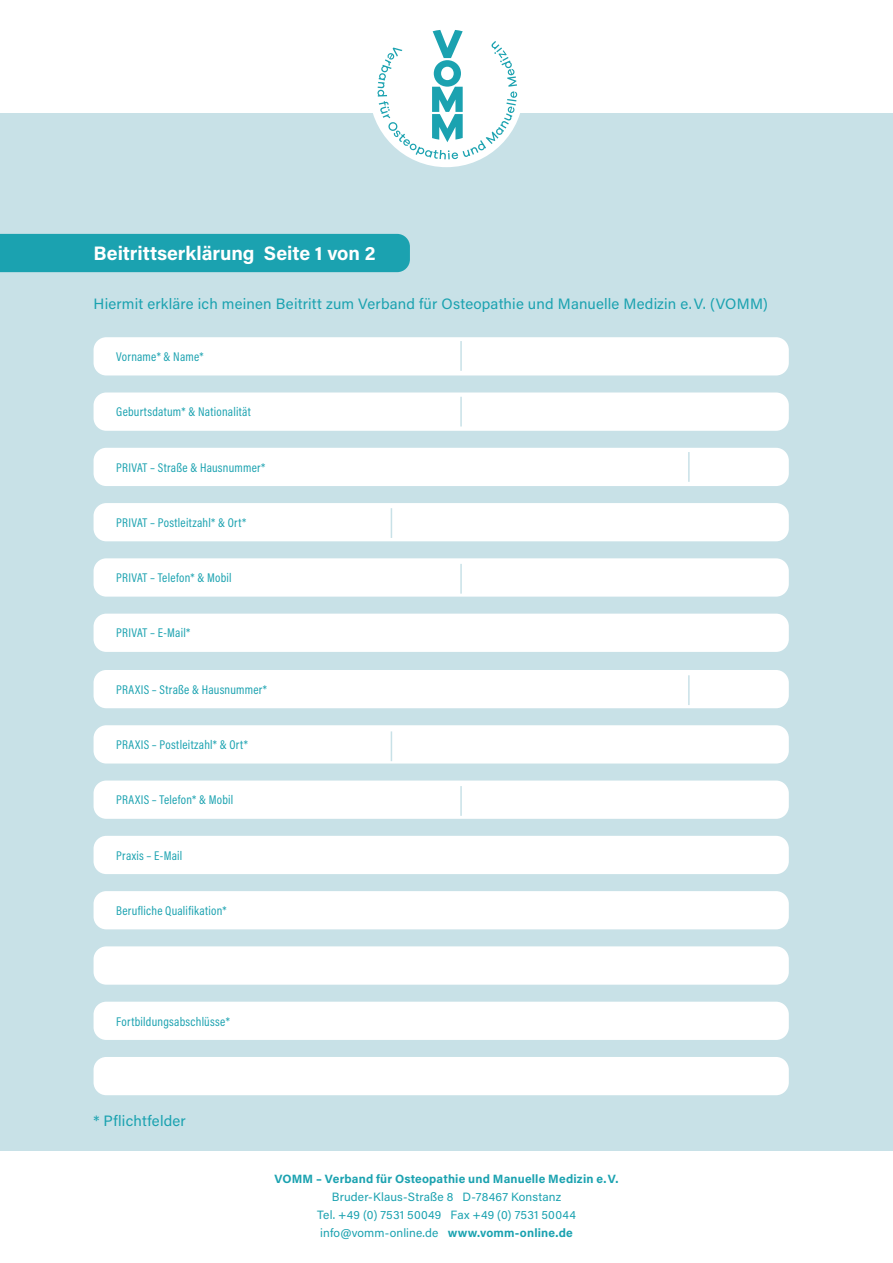
<style>
.page{position:relative;width:893px;height:1263px;background:#fff}
.page>*{position:absolute;margin:0;border:0;box-sizing:border-box;transform-origin:0 0}
.t1{font:700 19.5px "Acumin Pro";letter-spacing:-.005em;color:#fff}
.t2{font:15px "Acumin Pro";letter-spacing:.015em;color:#1ba2b0}
.t3{font:12.75px "Acumin Pro Cond";letter-spacing:.02em;color:#1ba2b0}
.t4{font:12px/18px "Acumin Pro";letter-spacing:.01em;color:#1ba2b0;text-align:center}
.t5{font:700 12px "Acumin Pro";letter-spacing:.015em;color:#1ba2b0}
.s1{font-weight:700}
</style>
<div class="page">
<div style="left:0;top:113px;width:893px;height:1037px;background:#c8e1e7"></div>
<div style="left:369px;top:13px;width:155px;height:154px;background:#fff;border-radius:50%"></div>
<svg style="left:377px;top:30px;width:140px;height:129px"></svg>
<div style="left:0;top:234px;width:410px;height:38px;background:#1ba2b0"></div>
<div style="left:94px;top:337px;width:695px;height:38px;background:#fff;border-radius:13px"></div>
<div style="left:94px;top:392px;width:695px;height:39px;background:#fff;border-radius:13px"></div>
<div style="left:94px;top:448px;width:695px;height:38px;background:#fff;border-radius:13px"></div>
<div style="left:94px;top:670px;width:695px;height:38px;background:#fff;border-radius:13px"></div>
<div style="left:94px;top:503px;width:695px;height:38px;background:#fff;border-radius:13px"></div>
<div style="left:94px;top:725px;width:695px;height:38px;background:#fff;border-radius:13px"></div>
<div style="left:94px;top:558px;width:695px;height:39px;background:#fff;border-radius:13px"></div>
<div style="left:94px;top:780px;width:695px;height:39px;background:#fff;border-radius:13px"></div>
<div style="left:94px;top:836px;width:695px;height:38px;background:#fff;border-radius:13px"></div>
<div style="left:94px;top:891px;width:695px;height:38px;background:#fff;border-radius:13px"></div>
<div style="left:94px;top:946px;width:695px;height:39px;background:#fff;border-radius:13px"></div>
<div style="left:94px;top:1002px;width:695px;height:38px;background:#fff;border-radius:13px"></div>
<div style="left:94px;top:1057px;width:695px;height:38px;background:#fff;border-radius:13px"></div>
<div style="left:94px;top:614px;width:695px;height:38px;background:#fff;border-radius:13px"></div>
<hr style="left:460px;top:341px;width:2px;height:30px;background:#c8e1e7">
<hr style="left:460px;top:397px;width:2px;height:29px;background:#c8e1e7">
<hr style="left:391px;top:508px;width:1px;height:30px;background:#c8e1e7">
<hr style="left:391px;top:731px;width:1px;height:30px;background:#c8e1e7">
<hr style="left:460px;top:564px;width:2px;height:30px;background:#c8e1e7">
<hr style="left:460px;top:786px;width:2px;height:30px;background:#c8e1e7">
<hr style="left:688px;top:452px;width:2px;height:30px;background:#c8e1e7">
<hr style="left:688px;top:675px;width:2px;height:30px;background:#c8e1e7">
<h1 class="t1" style="left:94px;top:239px;width:284px">Beitrittserklärung Seite 1 von 2</h1>
<p class="t2" style="left:94px;top:293px;width:676px">Hiermit erkläre ich meinen Beitritt zum Verband für Osteopathie und Manuelle Medizin e.V. (VOMM)</p>
<p class="t3" style="left:116px;top:348px;width:89px">Vorname* &amp; Name*</p>
<p class="t3" style="left:116px;top:404px;width:136px">Geburtsdatum* &amp; Nationalität</p>
<p class="t3" style="left:116px;top:459px;width:151px">PRIVAT – Straße &amp; Hausnummer*</p>
<p class="t3" style="left:116px;top:514px;width:131px">PRIVAT – Postleitzahl* &amp; Ort*</p>
<p class="t3" style="left:116px;top:569px;width:117px">PRIVAT – Telefon* &amp; Mobil</p>
<p class="t3" style="left:116px;top:625px;width:75px">PRIVAT – E-Mail*</p>
<p class="t3" style="left:116px;top:681px;width:152px">PRAXIS – Straße &amp; Hausnummer*</p>
<p class="t3" style="left:116px;top:736px;width:133px">PRAXIS – Postleitzahl* &amp; Ort*</p>
<p class="t3" style="left:116px;top:792px;width:119px">PRAXIS – Telefon* &amp; Mobil</p>
<p class="t3" style="left:116px;top:847px;width:68px">Praxis – E-Mail</p>
<p class="t3" style="left:116px;top:902px;width:112px">Berufliche Qualifikation*</p>
<p class="t3" style="left:116px;top:1013px;width:115px">Fortbildungsabschlüsse*</p>
<p class="t2" style="left:94px;top:1110px;width:94px">* Pflichtfelder</p>
<p class="t5" style="left:274px;top:1170px;width:346px">VOMM – Verband für Osteopathie und Manuelle Medizin e.V.</p>
<p class="t4" style="left:317px;top:1187px;width:260px">Bruder-Klaus-Straße 8 D-78467 Konstanz<br>Tel. +49 (0) 7531 50049 Fax +49 (0) 7531 50044 info@vomm-online.de <span class="s1">www.vomm-online.de</span></p>
</div>
